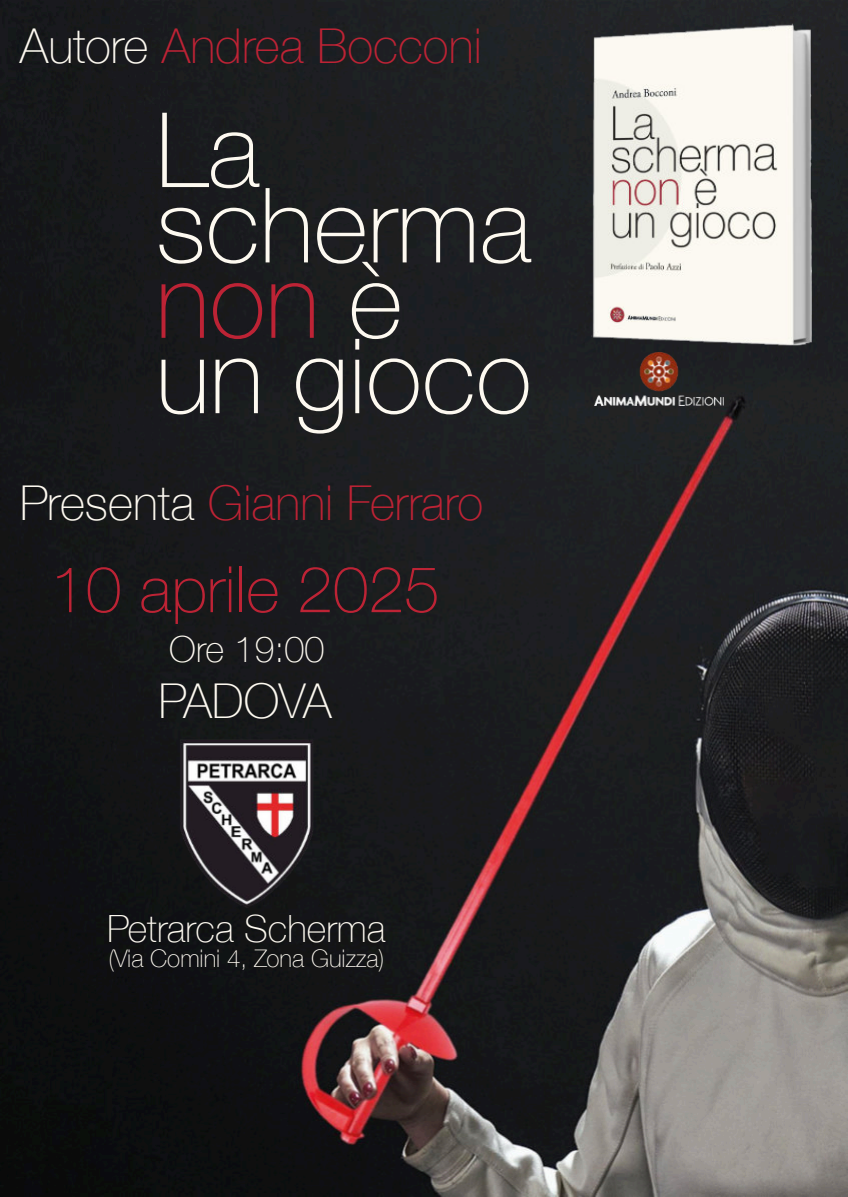
<style>
.page{position:relative;width:848px;height:1197px;background:#fff}
.page>*{position:absolute;margin:0;border:0;box-sizing:border-box;transform-origin:0 0}
.t1{font:100 104px/75.3px "Helvetica Neue";color:#fdf9f0}
.t2{font:100 64px "Helvetica Neue";color:#bd2335}
.t3{font:100 48px "Helvetica Neue";color:#bd2335}
.t4{font:100 48px "Helvetica Neue";letter-spacing:-.01em;color:#fdf9f0}
.t5{font:100 37.5px "Helvetica Neue";color:#fdf9f0}
.t6{font:100 36px "Helvetica Neue";color:#fdf9f0}
.t7{font:100 24.2px "Helvetica Neue";color:#fdf9f0}
.s1{color:#fdf9f0}
.s2{color:#bd2335}
</style>
<div class="page">
<img style="left:0;top:0;width:847px;height:1196px">
<img style="left:155px;top:732px;width:182px;height:183px">
<img style="left:592px;top:23px;width:219px;height:322px">
<img style="left:594px;top:353px;width:129px;height:52px">
<p class="t3" style="left:20px;top:16px;width:463px"><span class="s1">Autore</span> Andrea Bocconi</p>
<h1 class="t1" style="left:156px;top:110px;width:377px">La scherma <span class="s2">non</span> è un gioco</h1>
<p class="t3" style="left:20px;top:473px;width:465px"><span class="s1">Presenta</span> Gianni Ferraro</p>
<h2 class="t2" style="left:50px;top:550px;width:391px">10 aprile 2025</h2>
<p class="t6" style="left:169px;top:627px;width:157px">Ore 19:00</p>
<p class="t4" style="left:158px;top:671px;width:175px">PADOVA</p>
<p class="t5" style="left:107px;top:905px;width:280px">Petrarca Scherma</p>
<p class="t7" style="left:108px;top:943px;width:277px">(Via Comini 4, Zona Guizza)</p>
</div>
